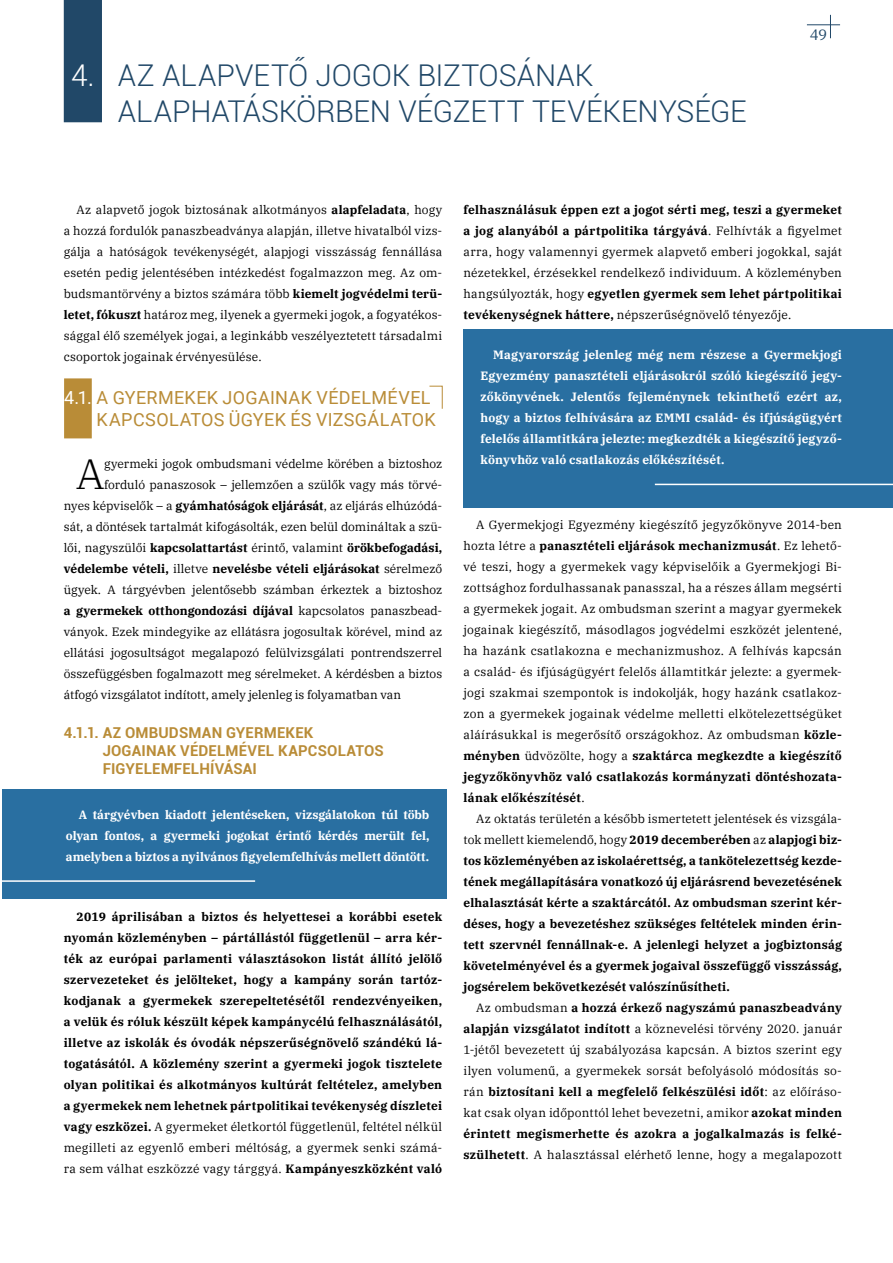
<style>
.page{position:relative;width:893px;height:1263px;background:#fff}
.page>*{position:absolute;margin:0;border:0;box-sizing:border-box;transform-origin:0 0}
.t1{font:300 42.15px "IBM Plex Serif";color:#000}
.t2{font:300 30px/36px "Roboto";letter-spacing:-.005em;color:#214868}
.t3{font:18px/21.6px "Roboto";letter-spacing:.015em;color:#b98c37;text-align:right}
.t4{font:700 15px/18px "Roboto";letter-spacing:.01em;color:#b98c37}
.t5{font:15px "IBM Plex Serif";color:#214868}
.t6{font:12px/21px "IBM Plex Serif";letter-spacing:.005em;color:#000;text-align:justify}
.t7{font:700 12px/21px "IBM Plex Serif";letter-spacing:.01em;color:#000;text-align:justify}
.t8{font:700 12px/21px "IBM Plex Serif";letter-spacing:.005em;color:#fff;text-align:justify}
.s1{color:#fff}
.s2{font-weight:700}
.s3{font-weight:400}
</style>
<div class="page">
<svg style="left:830px;top:15px;width:1px;height:23px"></svg>
<hr style="left:807px;top:24px;width:33px;height:1px;background:#214868">
<svg style="left:429px;top:385px;width:14px;height:24px"></svg>
<div style="left:64px;top:378px;width:28px;height:60px;background:#b98c37"></div>
<div style="left:64px;top:0;width:38px;height:122px;background:#214868"></div>
<div style="left:463px;top:330px;width:430px;height:178px;background:#296fa1"></div>
<hr style="left:655px;top:484px;width:238px;height:1px;background:#fff">
<div style="left:2px;top:789px;width:444px;height:110px;background:#296fa1"></div>
<hr style="left:0;top:880px;width:255px;height:2px;background:#fff">
<h2 class="t2" style="left:118px;top:57px;width:630px;text-indent:-47px"><span class="s1">4.</span> AZ ALAPVETŐ JOGOK BIZTOSÁNAK<br>ALAPHATÁSKÖRBEN VÉGZETT TEVÉKENYSÉGE</h2>
<p class="t5" style="left:810px;top:24px;width:19px">49</p>
<p class="t6" style="left:64px;top:199px;width:380px;text-indent:13px">Az alapvető jogok biztosának alkotmányos <span class="s2">alapfeladata</span>, hogy a hozzá fordulók panaszbeadványa alapján, illetve hivatalból vizs&shy;gálja a hatóságok tevékenységét, alapjogi visszásság fennállása esetén pedig jelentésében intézkedést fogalmazzon meg. Az om&shy;budsmantörvény a biztos számára több <span class="s2">kiemelt jogvédelmi terü&shy;letet, fókuszt</span> határoz meg, ilyenek a gyermeki jogok, a fogyatékos&shy;sággal élő személyek jogai, a leginkább veszélyeztetett társadalmi csoportok jogainak érvényesülése.</p>
<h3 class="t3" style="left:64px;top:386px;width:373px"><span class="s1">4.1.</span> A GYERMEKEK JOGAINAK VÉDELMÉVEL<br>KAPCSOLATOS ÜGYEK ÉS VIZSGÁLATOK</h3>
<h1 class="t1" style="left:76px;top:442px;width:30px">A</h1>
<p class="t6" style="left:104px;top:452px;width:339px">gyermeki jogok ombudsmani védelme körében a biztoshoz</p>
<p class="t6" style="left:104px;top:473px;width:339px">forduló panaszosok – jellemzően a szülők vagy más törvé-</p>
<p class="t6" style="left:64px;top:494px;width:380px">nyes képviselők – a <span class="s2">gyámhatóságok eljárását</span>, az eljárás elhúzódá-</p>
<p class="t6" style="left:64px;top:515px;width:380px">sát, a döntések tartalmát kifogásolták, ezen belül domináltak a szü-</p>
<p class="t7" style="left:64px;top:536px;width:380px"><span class="s3">lői, nagyszülői</span> kapcsolattartást <span class="s3">érintő, valamint</span> örökbefogadási,</p>
<p class="t7" style="left:64px;top:557px;width:380px">védelembe vételi, <span class="s3">illetve</span> nevelésbe vételi eljárásokat <span class="s3">sérelmező</span></p>
<p class="t6" style="left:64px;top:578px;width:380px">ügyek. A tárgyévben jelentősebb számban érkeztek a biztoshoz</p>
<p class="t7" style="left:64px;top:599px;width:380px">a gyermekek otthongondozási díjával <span class="s3">kapcsolatos panaszbead-</span></p>
<p class="t6" style="left:64px;top:620px;width:380px">ványok. Ezek mindegyike az ellátásra jogosultak körével, mind az</p>
<p class="t6" style="left:64px;top:641px;width:380px">ellátási jogosultságot megalapozó felülvizsgálati pontrendszerrel</p>
<p class="t6" style="left:64px;top:662px;width:380px">összefüggésben fogalmazott meg sérelmeket. A kérdésben a biztos</p>
<p class="t6" style="left:64px;top:683px;width:339px">átfogó vizsgálatot indított, amely jelenleg is folyamatban van</p>
<p class="t4" style="left:103px;top:723px;width:283px;text-indent:-39px">4.1.1. AZ OMBUDSMAN GYERMEKEK<br>JOGAINAK VÉDELMÉVEL KAPCSOLATOS<br>FIGYELEMFELHÍVÁSAI</p>
<p class="t8" style="left:66px;top:803px;width:365px;text-indent:13px">A tárgyévben kiadott jelentéseken, vizsgálatokon túl több olyan fontos, a gyermeki jogokat érintő kérdés merült fel, amelyben a biztos a nyilvános figyelemfelhívás mellett döntött.</p>
<p class="t7" style="left:64px;top:905px;width:380px;text-indent:13px">2019 áprilisában a biztos és helyettesei a korábbi esetek nyomán közleményben – pártállástól függetlenül – arra kér&shy;ték az európai parlamenti választásokon listát állító jelölő szervezeteket és jelölteket, hogy a kampány során tartóz&shy;kodjanak a gyermekek szerepeltetésétől rendezvényeiken, a velük és róluk készült képek kampánycélú felhasználásától, illetve az iskolák és óvodák népszerűségnövelő szándékú lá&shy;togatásától. A közlemény szerint a gyermeki jogok tisztelete olyan politikai és alkotmányos kultúrát feltételez, amelyben a gyermekek nem lehetnek pártpolitikai tevékenység díszletei vagy eszközei. <span class="s3">A gyermeket életkortól függetlenül, feltétel nélkül megilleti az egyenlő emberi méltóság, a gyermek senki számá&shy;ra sem válhat eszközzé vagy tárggyá.</span> Kampányeszközként való</p>
<p class="t6" style="left:463px;top:199px;width:380px"><span class="s2">felhasználásuk éppen ezt a jogot sérti meg, teszi a gyermeket a jog alanyából a pártpolitika tárgyává</span>. Felhívták a figyelmet arra, hogy valamennyi gyermek alapvető emberi jogokkal, saját nézetekkel, érzésekkel rendelkező individuum. A közleményben hangsúlyozták, hogy <span class="s2">egyetlen gyermek sem lehet pártpolitikai tevékenységnek háttere,</span> népszerűségnövelő tényezője.</p>
<p class="t8" style="left:480px;top:343px;width:363px;text-indent:13px">Magyarország jelenleg még nem részese a Gyermekjogi Egyezmény panasztételi eljárásokról szóló kiegészítő jegy&shy;zőkönyvének. Jelentős fejleménynek tekinthető ezért az, hogy a biztos felhívására az EMMI család- és ifjúságügyért felelős államtitkára jelezte: megkezdték a kiegészítő jegyző&shy;könyvhöz való csatlakozás előkészítését.</p>
<p class="t6" style="left:463px;top:514px;width:380px;text-indent:13px">A Gyermekjogi Egyezmény kiegészítő jegyzőkönyve 2014-ben hozta létre a <span class="s2">panasztételi eljárások mechanizmusát</span>. Ez lehető&shy;vé teszi, hogy a gyermekek vagy képviselőik a Gyermekjogi Bi&shy;zottsághoz fordulhassanak panasszal, ha a részes állam megsérti a gyermekek jogait. Az ombudsman szerint a magyar gyermekek jogainak kiegészítő, másodlagos jogvédelmi eszközét jelentené, ha hazánk csatlakozna e mechanizmushoz. A felhívás kapcsán a család- és ifjúságügyért felelős államtitkár jelezte: a gyermek&shy;jogi szakmai szempontok is indokolják, hogy hazánk csatlakoz&shy;zon a gyermekek jogainak védelme melletti elkötelezettségüket aláírásukkal is megerősítő országokhoz. Az ombudsman <span class="s2">közle&shy;ményben</span> üdvözölte, hogy a <span class="s2">szaktárca megkezdte a kiegészítő jegyzőkönyvhöz való csatlakozás kormányzati döntéshozata&shy;lának előkészítését</span>.</p>
<p class="t7" style="left:463px;top:808px;width:380px;text-indent:13px"><span class="s3">Az oktatás területén a később ismertetett jelentések és vizsgála&shy;tok mellett kiemelendő, hogy</span> 2019 decemberében <span class="s3">az</span> alapjogi biz&shy;tos közleményében az iskolaérettség, a tankötelezettség kezde&shy;tének megállapítására vonatkozó új eljárásrend bevezetésének elhalasztását kérte a szaktárcától. Az ombudsman szerint kér&shy;déses, hogy a bevezetéshez szükséges feltételek minden érin&shy;tett szervnél fennállnak-e. A jelenlegi helyzet a jogbiztonság követelményével és a gyermek jogaival összefüggő visszásság, jogsérelem bekövetkezését valószínűsítheti.</p>
<p class="t6" style="left:463px;top:997px;width:380px;text-indent:13px">Az ombudsman <span class="s2">a hozzá érkező nagyszámú panaszbeadvány alapján vizsgálatot indított</span> a köznevelési törvény 2020. január 1-jétől bevezetett új szabályozása kapcsán. A biztos szerint egy ilyen volumenű, a gyermekek sorsát befolyásoló módosítás so&shy;rán <span class="s2">biztosítani kell a megfelelő felkészülési időt</span>: az előíráso&shy;kat csak olyan időponttól lehet bevezetni, amikor <span class="s2">azokat minden érintett megismerhette és azokra a jogalkalmazás is felké&shy;szülhetett</span>. A halasztással elérhető lenne, hogy a megalapozott</p>
</div>
